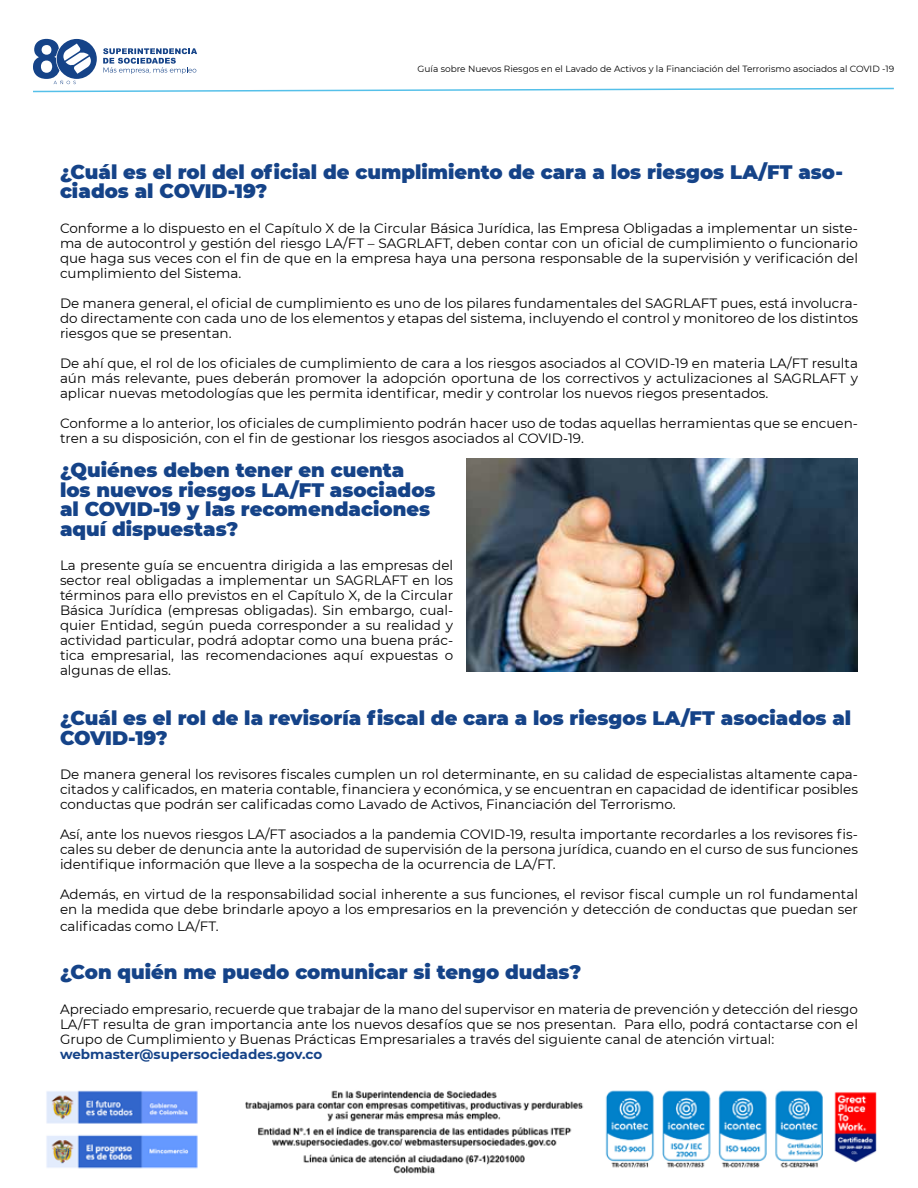
<style>
.page{position:relative;width:918px;height:1188px;background:#fff}
.page>*{position:absolute;margin:0;border:0;box-sizing:border-box;transform-origin:0 0}
.t1{font:900 19.5px/19.5px "Montserrat";color:#154388}
.t2{font:13.5px/15px "Montserrat";color:#000;text-align:justify}
.t3{font:700 13.5px "Montserrat";color:#154388}
.t4{font:9px "Montserrat";color:#000}
</style>
<div class="page">
<svg style="left:33px;top:39px;width:861px;height:54px"></svg>
<img style="left:46px;top:1090px;width:831px;height:84px">
<img style="left:466px;top:458px;width:392px;height:214px">
<p class="t4" style="left:418px;top:63px;width:478px">Guía sobre Nuevos Riesgos en el Lavado de Activos y la Financiación del Terrorismo asociados al COVID -19</p>
<h1 class="t1" style="left:60px;top:161px;width:784px">¿Cuál es el rol del oficial de cumplimiento de cara a los riesgos LA/FT aso&shy;ciados al COVID-19?</h1>
<p class="t2" style="left:60px;top:220px;width:800px">Conforme a lo dispuesto en el Capítulo X de la Circular Básica Jurídica, las Empresa Obligadas a implementar un siste&shy;ma de autocontrol y gestión del riesgo LA/FT – SAGRLAFT, deben contar con un oficial de cumplimiento o funcionario que haga sus veces con el fin de que en la empresa haya una persona responsable de la supervisión y verificación del cumplimiento del Sistema.</p>
<p class="t2" style="left:60px;top:295px;width:800px">De manera general, el oficial de cumplimiento es uno de los pilares fundamentales del SAGRLAFT pues, está involucra&shy;do directamente con cada uno de los elementos y etapas del sistema, incluyendo el control y monitoreo de los distintos riesgos que se presentan.</p>
<p class="t2" style="left:60px;top:355px;width:800px">De ahí que, el rol de los oficiales de cumplimiento de cara a los riesgos asociados al COVID-19 en materia LA/FT resulta aún más relevante, pues deberán promover la adopción oportuna de los correctivos y actulizaciones al SAGRLAFT y aplicar nuevas metodologías que les permita identificar, medir y controlar los nuevos riegos presentados.</p>
<p class="t2" style="left:60px;top:415px;width:800px">Conforme a lo anterior, los oficiales de cumplimiento podrán hacer uso de todas aquellas herramientas que se encuen&shy;tren a su disposición, con el fin de gestionar los riesgos asociados al COVID-19.</p>
<h1 class="t1" style="left:60px;top:459px;width:377px">¿Quiénes deben tener en cuenta los nuevos riesgos LA/FT asociados al COVID-19 y las recomendaciones aquí dispuestas?</h1>
<p class="t2" style="left:60px;top:557px;width:395px">La presente guía se encuentra dirigida a las empresas del sector real obligadas a implementar un SAGRLAFT en los términos para ello previstos en el Capítulo X, de la Circular Básica Jurídica (empresas obligadas). Sin embargo, cual&shy;quier Entidad, según pueda corresponder a su realidad y actividad particular, podrá adoptar como una buena prác&shy;tica empresarial, las recomendaciones aquí expuestas o algunas de ellas.</p>
<h1 class="t1" style="left:60px;top:707px;width:793px">¿Cuál es el rol de la revisoría fiscal de cara a los riesgos LA/FT asociados al<br>COVID-19?</h1>
<p class="t2" style="left:60px;top:766px;width:800px">De manera general los revisores fiscales cumplen un rol determinante, en su calidad de especialistas altamente capa&shy;citados y calificados, en materia contable, financiera y económica, y se encuentran en capacidad de identificar posibles conductas que podrán ser calificadas como Lavado de Activos, Financiación del Terrorismo.</p>
<p class="t2" style="left:60px;top:826px;width:800px">Así, ante los nuevos riesgos LA/FT asociados a la pandemia COVID-19, resulta importante recordarles a los revisores fis&shy;cales su deber de denuncia ante la autoridad de supervisión de la persona jurídica, cuando en el curso de sus funciones identifique información que lleve a la sospecha de la ocurrencia de LA/FT.</p>
<p class="t2" style="left:60px;top:886px;width:800px">Además, en virtud de la responsabilidad social inherente a sus funciones, el revisor fiscal cumple un rol fundamental en la medida que debe brindarle apoyo a los empresarios en la prevención y detección de conductas que puedan ser</p>
<p class="t2" style="left:60px;top:918px;width:160px">calificadas como LA/FT.</p>
<h1 class="t1" style="left:60px;top:961px;width:523px">¿Con quién me puedo comunicar si tengo dudas?</h1>
<p class="t2" style="left:60px;top:1001px;width:800px">Apreciado empresario, recuerde que trabajar de la mano del supervisor en materia de prevención y detección del riesgo LA/FT resulta de gran importancia ante los nuevos desafíos que se nos presentan. Para ello, podrá contactarse con el Grupo de Cumplimiento y Buenas Prácticas Empresariales a través del siguiente canal de atención virtual:</p>
<p class="t3" style="left:60px;top:1044px;width:264px">webmaster@supersociedades.gov.co</p>
</div>
